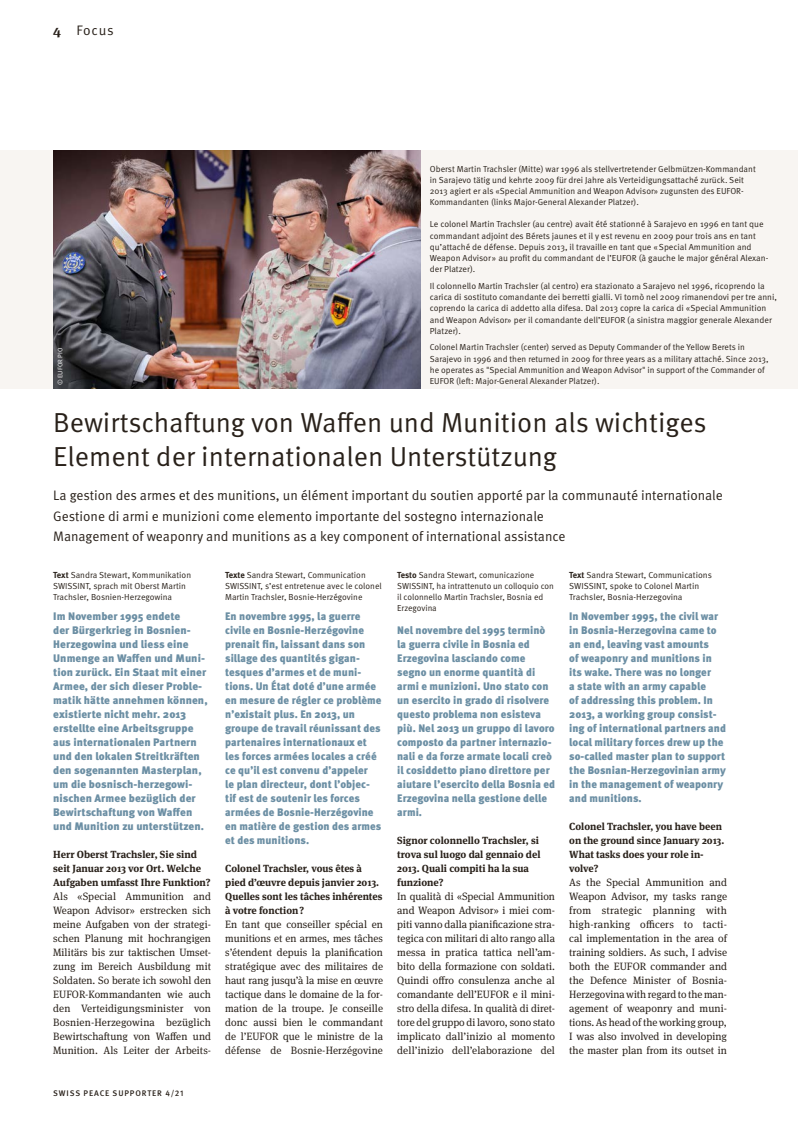
<style>
.page{position:relative;width:798px;height:1127px;background:#fff}
.page>*{position:absolute;margin:0;border:0;box-sizing:border-box;transform-origin:0 0}
._1_1_Titel{font:27.5px/34.4px "Meta Pro";color:#29211a}
._1_2_Zweitsprachenti{font:13.75px "Meta Pro";color:#29211a}
._2_3_Lead{font:900 11px/14px "Meta Pro";letter-spacing:.005em;color:#6c8fa4}
._2_3_Lead_Englisch{font:900 11px/14px "Meta Pro";letter-spacing:.005em;color:#6c8fa4}
._2_1_Grundtext{font:10.62px/14px "Meta Serif OT";letter-spacing:.005em;color:#29211a;text-align:justify}
._2_1_Grundtext_Engli{font:10.62px/14px "Meta Serif OT";color:#29211a;text-align:justify}
._1_3_Untertitel{font:700 10.25px/14px "Meta Serif OT";color:#29211a}
._3_1_Legende{font:8.75px/11.2px "Meta Pro";color:#29211a}
._3_2_Autor{font:8.75px/11.2px "Meta Pro";color:#29211a}
.t1{font:500 8.12px "Meta Pro";letter-spacing:.11em;color:#29211a}
._3_7_Fotokredit{font:6.5px "Meta Pro";color:#fff}
.s1{font-family:"Meta Serif OT";font-weight:700}
.s2{font-weight:700}
</style>
<div class="page">
<div style="left:0;top:151px;width:797px;height:238px;background:#f8f5f2"></div>
<img style="left:53px;top:151px;width:367px;height:238px">
<p class="_1_2_Zweitsprachenti" style="left:53px;top:22px;width:62px"><span class="s1">4</span> Focus</p>
<p class="_3_7_Fotokredit" style="left:56px;top:385px;width:39px;rotate:-90deg">© EUFOR PIO</p>
<p class="_3_2_Autor" style="left:429px;top:163px;width:327px">Oberst Martin Trachsler (Mitte) war 1996 als stellvertretender Gelbmützen-Kommandant in Sarajevo tätig und kehrte 2009 für drei Jahre als Verteidigungsattaché zurück. Seit 2013 agiert er als «Special Ammunition and Weapon Advisor» zugunsten des EUFOR-Kommandanten (links Major-General Alexander Platzer).</p>
<p class="_3_1_Legende" style="left:429px;top:219px;width:340px">Le colonel Martin Trachsler (au centre) avait été stationné à Sarajevo en 1996 en tant que commandant adjoint des Bérets jaunes et il y est revenu en 2009 pour trois ans en tant qu’attaché de défense. Depuis 2013, il travaille en tant que « Special Ammunition and Weapon Advisor » au profit du commandant de l’EUFOR (à gauche le major général Alexan&shy;der Platzer).</p>
<p class="_3_1_Legende" style="left:429px;top:280px;width:348px">Il colonnello Martin Trachsler (al centro) era stazionato a Sarajevo nel 1996, ricoprendo la carica di sostituto comandante dei berretti gialli. Vi tornò nel 2009 rimanendovi per tre anni, coprendo la carica di addetto alla difesa. Dal 2013 copre la carica di «Special Ammunition and Weapon Advisor» per il comandante dell’EUFOR (a sinistra maggior generale Alexander Platzer).</p>
<p class="_3_1_Legende" style="left:429px;top:342px;width:340px">Colonel Martin Trachsler (center) served as Deputy Commander of the Yellow Berets in<br>Sarajevo in 1996 and then returned in 2009 for three years as a military attaché. Since 2013, he operates as "Special Ammunition and Weapon Advisor" in support of the Commander of</p>
<p class="_3_1_Legende" style="left:429px;top:376px;width:171px">EUFOR (left: Major-General Alexander Platzer).</p>
<p class="_1_1_Titel" style="left:53px;top:405px;width:655px">Bewirtschaftung von Waffen und Munition als wichtiges<br>Element der internationalen Unterstützung</p>
<p class="_1_2_Zweitsprachenti" style="left:53px;top:487px;width:671px">La gestion des armes et des munitions, un élément important du soutien apporté par la communauté internationale</p>
<p class="_1_2_Zweitsprachenti" style="left:53px;top:508px;width:492px">Gestione di armi e munizioni come elemento importante del sostegno internazionale</p>
<p class="_1_2_Zweitsprachenti" style="left:53px;top:528px;width:513px">Management of weaponry and munitions as a key component of international assistance</p>
<p class="_3_2_Autor" style="left:53px;top:569px;width:139px"><span class="s2">Text</span> Sandra Stewart, Kommunikation<br>SWISSINT, sprach mit Oberst Martin<br>Trachsler, Bosnien-Herzegowina</p>
<p class="_2_3_Lead" style="left:53px;top:609px;width:156px">Im November 1995 endete<br>der Bürgerkrieg in Bosnien-<br>Herzegowina und liess eine<br>Unmenge an Waffen und Muni&shy;tion zurück. Ein Staat mit einer<br>Armee, der sich dieser Proble&shy;matik hätte annehmen können, existierte nicht mehr. 2013 erstellte eine Arbeitsgruppe aus internationalen Partnern und den lokalen Streitkräften den sogenannten Masterplan, um die bosnisch-herzegowi&shy;nischen Armee bezüglich der<br>Bewirtschaftung von Waffen und Munition zu unterstützen.</p>
<p class="_1_3_Untertitel" style="left:53px;top:847px;width:159px">Herr Oberst Trachsler, Sie sind seit Januar 2013 vor Ort. Welche<br>Aufgaben umfasst Ihre Funktion?</p>
<p class="_2_1_Grundtext" style="left:53px;top:889px;width:159px">Als «Special Ammunition and Weapon Advisor» erstrecken sich meine Aufgaben von der strategi&shy;schen Planung mit hochrangigen Militärs bis zur taktischen Umset&shy;zung im Bereich Ausbildung mit Soldaten. So berate ich sowohl den EUFOR-Kommandanten wie auch den Verteidigungsminister von Bosnien-Herzegowina bezüglich Bewirtschaftung von Waffen und Munition. Als Leiter der Arbeits-</p>
<p class="_3_2_Autor" style="left:225px;top:569px;width:158px"><span class="s2">Texte</span> Sandra Stewart, Communication<br>SWISSINT, s’est entretenue avec le colonel<br>Martin Trachsler, Bosnie-Herzégovine</p>
<p class="_2_3_Lead" style="left:225px;top:609px;width:158px">En novembre 1995, la guerre civile en Bosnie-Herzégovine prenait fin, laissant dans son sillage des quantités gigan&shy;tesques d’armes et de muni&shy;tions. Un État doté d’une armée en mesure de régler ce problème n’existait plus. En 2013, un groupe de travail réunissant des partenaires internationaux et les forces armées locales a créé ce qu’il est convenu d’appeler<br>le plan directeur, dont l’objec&shy;tif est de soutenir les forces armées de Bosnie-Herzégovine en matière de gestion des armes et des munitions.</p>
<p class="_1_3_Untertitel" style="left:225px;top:861px;width:159px">Colonel Trachsler, vous êtes à pied d’œuvre depuis janvier 2013.<br>Quelles sont les tâches inhérentes à votre fonction?</p>
<p class="_2_1_Grundtext" style="left:225px;top:917px;width:159px">En tant que conseiller spécial en munitions et en armes, mes tâches s’étendent depuis la planification stratégique avec des militaires de haut rang jusqu’à la mise en œuvre tactique dans le domaine de la for&shy;mation de la troupe. Je conseille donc aussi bien le commandant de l’EUFOR que le ministre de la défense de Bosnie-Herzégovine</p>
<p class="_3_2_Autor" style="left:397px;top:569px;width:158px"><span class="s2">Testo</span> Sandra Stewart, comunicazione SWISSINT, ha intrattenuto un colloquio con il colonnello Martin Trachsler, Bosnia ed Erzegovina</p>
<p class="_2_3_Lead" style="left:397px;top:623px;width:159px">Nel novembre del 1995 terminò la guerra civile in Bosnia ed<br>Erzegovina lasciando come segno un enorme quantità di armi e munizioni. Uno stato con un esercito in grado di risolvere questo problema non esisteva più. Nel 2013 un gruppo di lavoro composto da partner internazio&shy;nali e da forze armate locali creò il cosiddetto piano direttore per aiutare l’esercito della Bosnia ed<br>Erzegovina nella gestione delle armi.</p>
<p class="_1_3_Untertitel" style="left:397px;top:833px;width:145px">Signor colonnello Trachsler, si trova sul luogo dal gennaio del<br>2013. Quali compiti ha la sua funzione?</p>
<p class="_2_1_Grundtext" style="left:397px;top:889px;width:159px">In qualità di «Special Ammunition and Weapon Advisor» i miei com&shy;piti vanno dalla pianificazione stra&shy;tegica con militari di alto rango alla messa in pratica tattica nell’am&shy;bito della formazione con soldati.<br>Quindi offro consulenza anche al comandante dell’EUFOR e il mini&shy;stro della difesa. In qualità di diret&shy;tore del gruppo di lavoro, sono stato implicato dall’inizio al momento dell’inizio dell’elaborazione del</p>
<p class="_3_2_Autor" style="left:569px;top:569px;width:144px"><span class="s2">Text</span> Sandra Stewart, Communications<br>SWISSINT, spoke to Colonel Martin<br>Trachsler, Bosnia-Herzegovina</p>
<p class="_2_3_Lead_Englisch" style="left:569px;top:609px;width:158px">In November 1995, the civil war in Bosnia-Herzegovina came to an end, leaving vast amounts<br>of weaponry and munitions in its wake. There was no longer<br>a state with an army capable<br>of addressing this problem. In<br>2013, a working group consist&shy;ing of international partners and local military forces drew up the so-called master plan to support the Bosnian-Herzegovinian army in the management of weaponry and munitions.</p>
<p class="_1_3_Untertitel" style="left:569px;top:819px;width:156px">Colonel Trachsler, you have been on the ground since January 2013.<br>What tasks does your role in&shy;volve?</p>
<p class="_2_1_Grundtext_Engli" style="left:569px;top:875px;width:159px">As the Special Ammunition and Weapon Advisor, my tasks range from strategic planning with high-ranking officers to tacti&shy;cal implementation in the area of training soldiers. As such, I advise both the EUFOR commander and the Defence Minister of Bosnia-Herzegovina with regard to the man&shy;agement of weaponry and muni&shy;tions. As head of the working group, I was also involved in developing the master plan from its outset in</p>
<p class="t1" style="left:53px;top:1088px;width:132px">SWISS PEACE SUPPORTER 4/21</p>
</div>
